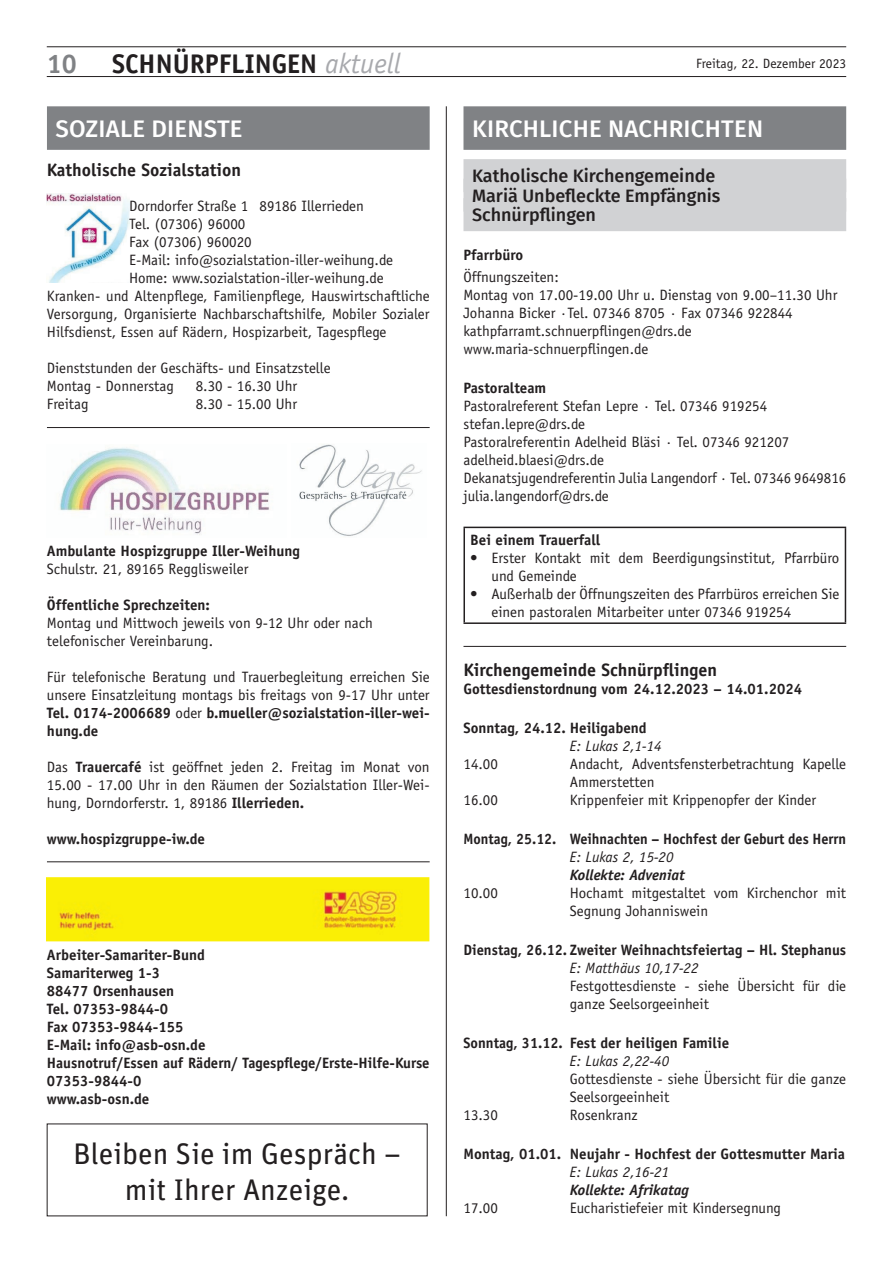
<style>
.page{position:relative;width:893px;height:1263px;background:#fff}
.page>*{position:absolute;margin:0;border:0;box-sizing:border-box;transform-origin:0 0}
.t1{font:29.7px/35.7px "Unit Pro";color:#231f20;text-align:center}
.t2{font:700 27px "Officina Sans";color:#231f20}
.t3{font:700 27px "Officina Sans";color:#808285}
.t4{font:500 24px "Fira Sans";letter-spacing:.01em;color:#fff}
.t5{font:500 18px/19.5px "Fira Sans";color:#231f20}
.t6{font:700 18px "Officina Sans";color:#231f20}
.t7{font:15px/18px "Officina Sans";color:#231f20}
.t8{font:700 15px/18px "Officina Sans";color:#231f20}
.t9{font:italic 15px "Officina Sans";color:#231f20}
.t10{font:700 15px "Officina Sans";color:#231f20;scale:.95 1}
.t11{font:italic 700 15px "Officina Sans";color:#231f20}
.t12{font:13.5px "Officina Sans";color:#231f20}
.s1{font-weight:400;font-style:italic;font-size:28.35px;color:#a8a9ad}
.s2{font-weight:700}
</style>
<div class="page">
<hr style="left:47px;top:76px;width:799px;height:1px;background:#231f20">
<hr style="left:47px;top:47px;width:799px;height:1px;background:#231f20">
<hr style="left:446px;top:106px;width:1px;height:1110px;background:#231f20">
<hr style="left:463px;top:646px;width:383px;height:1px;background:#231f20">
<div style="left:463px;top:106px;width:383px;height:44px;background:#808285"></div>
<div style="left:463px;top:159px;width:383px;height:33px;background:#d1d2d4"></div>
<div style="left:463px;top:179px;width:383px;height:33px;background:#d1d2d4"></div>
<div style="left:463px;top:198px;width:383px;height:33px;background:#d1d2d4"></div>
<hr style="left:463px;top:527px;width:383px;height:1px;background:#231f20">
<hr style="left:463px;top:528px;width:2px;height:94px;background:#231f20">
<hr style="left:845px;top:528px;width:1px;height:94px;background:#231f20">
<hr style="left:463px;top:622px;width:383px;height:2px;background:#231f20">
<hr style="left:47px;top:427px;width:383px;height:1px;background:#231f20">
<hr style="left:47px;top:861px;width:383px;height:1px;background:#231f20">
<div style="left:47px;top:106px;width:383px;height:44px;background:#808285"></div>
<img style="left:47px;top:193px;width:82px;height:89px">
<img style="left:59px;top:447px;width:211px;height:88px">
<img style="left:299px;top:444px;width:123px;height:92px">
<img style="left:47px;top:877px;width:383px;height:64px">
<svg style="left:47px;top:1123px;width:380px;height:93px"></svg>
<h2 class="t3" style="left:47px;top:47px;width:32px">10</h2>
<h2 class="t2" style="left:112px;top:47px;width:290px">SCHNÜRPFLINGEN <span class="s1">aktuell</span></h2>
<p class="t12" style="left:696px;top:55px;width:152px">Freitag, 22. Dezember 2023</p>
<h3 class="t4" style="left:56px;top:109px;width:189px">SOZIALE DIENSTE</h3>
<p class="t6" style="left:47px;top:158px;width:196px">Katholische Sozialstation</p>
<p class="t7" style="left:129px;top:197px;width:236px">Dorndorfer Straße 1 89186 Illerrieden</p>
<p class="t7" style="left:129px;top:215px;width:118px">Tel. (07306) 96000</p>
<p class="t7" style="left:129px;top:233px;width:124px">Fax (07306) 960020</p>
<p class="t7" style="left:129px;top:251px;width:265px">E-Mail: info@sozialstation-iller-weihung.de</p>
<p class="t7" style="left:129px;top:269px;width:256px">Home: www.sozialstation-iller-weihung.de</p>
<p class="t7" style="left:47px;top:287px;width:384px">Kranken- und Altenpflege, Familienpflege, Hauswirtschaftliche</p>
<p class="t7" style="left:47px;top:305px;width:384px">Versorgung, Organisierte Nachbarschaftshilfe, Mobiler Sozialer</p>
<p class="t7" style="left:47px;top:323px;width:341px">Hilfsdienst, Essen auf Rädern, Hospizarbeit, Tagespflege</p>
<p class="t7" style="left:47px;top:359px;width:285px">Dienststunden der Geschäfts- und Einsatzstelle<br>Montag - Donnerstag</p>
<p class="t7" style="left:196px;top:377px;width:103px">8.30 - 16.30 Uhr</p>
<p class="t7" style="left:47px;top:395px;width:43px">Freitag</p>
<p class="t7" style="left:196px;top:395px;width:103px">8.30 - 15.00 Uhr</p>
<p class="t8" style="left:47px;top:541px;width:255px">Ambulante Hospizgruppe Iller-Weihung</p>
<p class="t7" style="left:47px;top:559px;width:203px">Schulstr. 21, 89165 Regglisweiler</p>
<p class="t8" style="left:47px;top:595px;width:165px">Öffentliche Sprechzeiten:</p>
<p class="t7" style="left:47px;top:613px;width:327px">Montag und Mittwoch jeweils von 9-12 Uhr oder nach telefonischer Vereinbarung.</p>
<p class="t7" style="left:47px;top:667px;width:384px;text-align:justify">Für telefonische Beratung und Trauerbegleitung erreichen Sie unsere Einsatzleitung montags bis freitags von 9-17 Uhr unter <span class="s2">Tel. 0174-2006689</span> oder <span class="s2">b.mueller@sozialstation-iller-wei&shy;hung.de</span></p>
<p class="t7" style="left:47px;top:757px;width:384px;text-align:justify">Das <span class="s2">Trauercafé</span> ist geöffnet jeden 2. Freitag im Monat von 15.00 - 17.00 Uhr in den Räumen der Sozialstation Iller-Wei&shy;hung, Dorndorferstr. 1, 89186 <span class="s2">Illerrieden.</span></p>
<p class="t8" style="left:47px;top:829px;width:160px">www.hospizgruppe-iw.de</p>
<p class="t8" style="left:47px;top:945px;width:384px">Arbeiter-Samariter-Bund<br>Samariterweg 1-3<br>88477 Orsenhausen<br>Tel. 07353-9844-0<br>Fax 07353-9844-155<br>E-Mail: info@asb-osn.de<br>Hausnotruf/Essen auf Rädern/ Tagespflege/Erste-Hilfe-Kurse<br>07353-9844-0<br>www.asb-osn.de</p>
<h1 class="t1" style="left:73px;top:1136px;width:329px">Bleiben Sie im Gespräch – mit Ihrer Anzeige.</h1>
<h3 class="t4" style="left:472px;top:109px;width:293px">KIRCHLICHE NACHRICHTEN</h3>
<p class="t5" style="left:472px;top:165px;width:250px">Katholische Kirchengemeinde<br>Mariä Unbefleckte Empfängnis<br>Schnürpflingen</p>
<p class="t8" style="left:463px;top:246px;width:61px">Pfarrbüro</p>
<p class="t7" style="left:463px;top:268px;width:375px">Öffnungszeiten:<br>Montag von 17.00-19.00 Uhr u. Dienstag von 9.00–11.30 Uhr Johanna Bicker ·Tel. 07346 8705 · Fax 07346 922844 kathpfarramt.schnuerpflingen@drs.de www.maria-schnuerpflingen.de</p>
<p class="t8" style="left:463px;top:379px;width:84px">Pastoralteam</p>
<p class="t7" style="left:463px;top:397px;width:384px">Pastoralreferent Stefan Lepre · Tel. 07346 919254 stefan.lepre@drs.de<br>Pastoralreferentin Adelheid Bläsi · Tel. 07346 921207 adelheid.blaesi@drs.de<br>Dekanatsjugendreferentin Julia Langendorf · Tel. 07346 9649816 julia.langendorf@drs.de</p>
<p class="t8" style="left:470px;top:531px;width:131px">Bei einem Trauerfall</p>
<p class="t7" style="left:491px;top:549px;width:349px;text-indent:-21px">• Erster Kontakt mit dem Beerdigungsinstitut, Pfarrbüro und Gemeinde</p>
<p class="t7" style="left:491px;top:585px;width:349px;text-indent:-21px">• Außerhalb der Öffnungszeiten des Pfarrbüros erreichen Sie einen pastoralen Mitarbeiter unter 07346 919254</p>
<p class="t6" style="left:463px;top:658px;width:255px">Kirchengemeinde Schnürpflingen</p>
<p class="t8" style="left:463px;top:679px;width:340px">Gottesdienstordnung vom 24.12.2023 – 14.01.2024</p>
<p class="t8" style="left:463px;top:718px;width:185px">Sonntag, 24.12. Heiligabend</p>
<p class="t9" style="left:570px;top:737px;width:93px">E: Lukas 2,1-14</p>
<p class="t7" style="left:463px;top:755px;width:36px">14.00</p>
<p class="t7" style="left:570px;top:755px;width:278px">Andacht, Adventsfensterbetrachtung Kapelle<br>Ammerstetten</p>
<p class="t7" style="left:463px;top:791px;width:36px">16.00</p>
<p class="t7" style="left:570px;top:791px;width:248px">Krippenfeier mit Krippenopfer der Kinder</p>
<p class="t10" style="left:463px;top:829px;width:404px">Montag, 25.12. Weihnachten – Hochfest der Geburt des Herrn</p>
<p class="t9" style="left:570px;top:848px;width:105px">E: Lukas 2, 15-20</p>
<p class="t11" style="left:570px;top:866px;width:117px">Kollekte: Adveniat</p>
<p class="t7" style="left:463px;top:884px;width:36px">10.00</p>
<p class="t7" style="left:570px;top:884px;width:278px">Hochamt mitgestaltet vom Kirchenchor mit<br>Segnung Johanniswein</p>
<p class="t8" style="left:463px;top:940px;width:384px">Dienstag, 26.12. Zweiter Weihnachtsfeiertag – Hl. Stephanus</p>
<p class="t9" style="left:570px;top:959px;width:130px">E: Matthäus 10,17-22</p>
<p class="t7" style="left:570px;top:977px;width:278px">Festgottesdienste - siehe Übersicht für die ganze Seelsorgeeinheit</p>
<p class="t8" style="left:463px;top:1033px;width:267px">Sonntag, 31.12. Fest der heiligen Familie</p>
<p class="t9" style="left:570px;top:1052px;width:101px">E: Lukas 2,22-40</p>
<p class="t7" style="left:570px;top:1070px;width:278px">Gottesdienste - siehe Übersicht für die ganze<br>Seelsorgeeinheit</p>
<p class="t7" style="left:463px;top:1106px;width:36px">13.30</p>
<p class="t7" style="left:570px;top:1106px;width:69px">Rosenkranz</p>
<p class="t8" style="left:463px;top:1144px;width:383px">Montag, 01.01. Neujahr - Hochfest der Gottesmutter Maria</p>
<p class="t9" style="left:570px;top:1163px;width:101px">E: Lukas 2,16-21</p>
<p class="t11" style="left:570px;top:1181px;width:121px">Kollekte: Afrikatag</p>
<p class="t7" style="left:463px;top:1199px;width:36px">17.00</p>
<p class="t7" style="left:570px;top:1199px;width:213px">Eucharistiefeier mit Kindersegnung</p>
</div>
